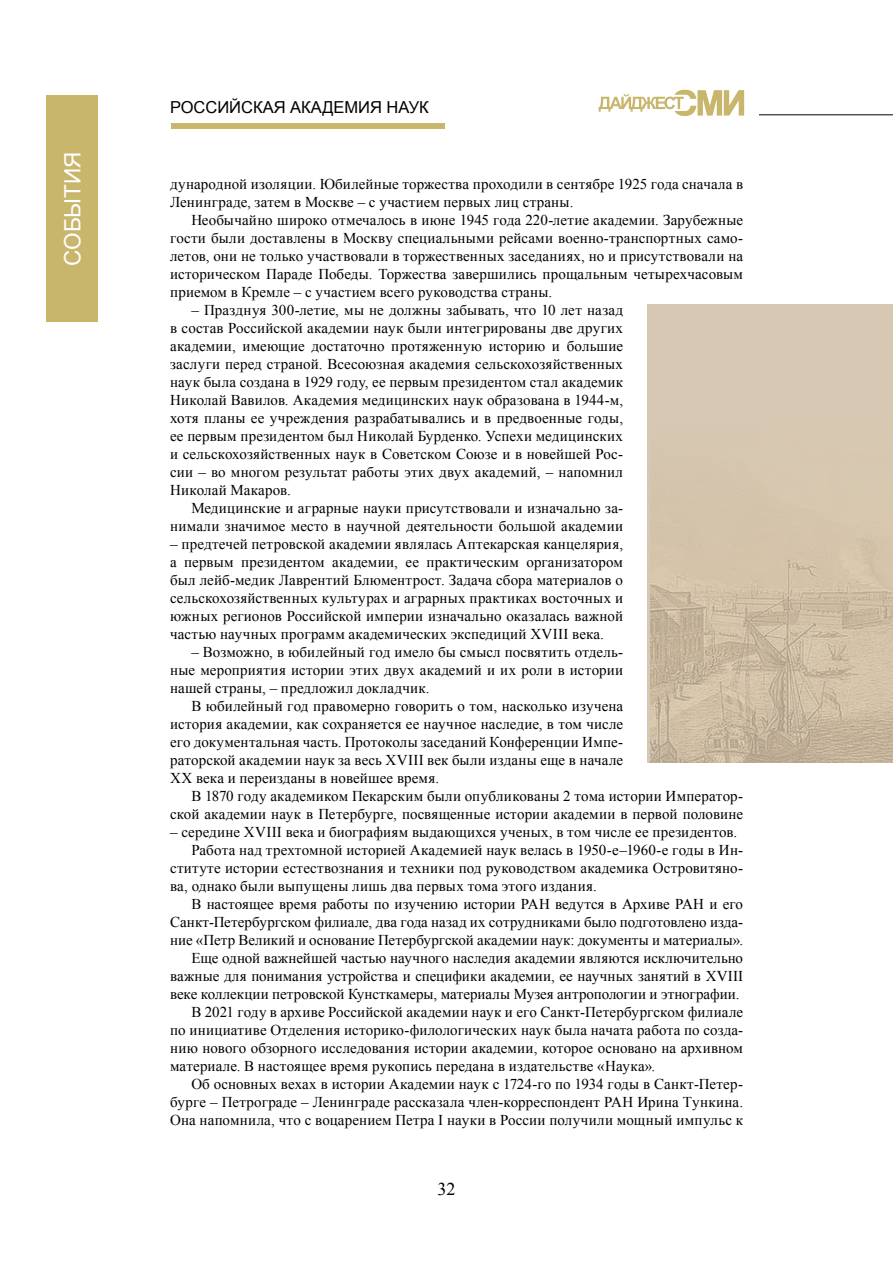
<style>
.page{position:relative;width:893px;height:1263px;background:#fff}
.page>*{position:absolute;margin:0;border:0;box-sizing:border-box;transform-origin:0 0}
.t1{font:22.5px "Arial";color:#fff}
.t2{font:18px "Times New Roman";color:#000}
.t3{font:16.5px "Arial";color:#000}
.t4{font:15px/18px "Times New Roman";letter-spacing:.005em;color:#000;text-align:justify}
</style>
<div class="page">
<div style="left:648px;top:304px;width:245px;height:459px;background:#d7c8b3"></div>
<img style="left:650px;top:497px;width:243px;height:266px">
<hr style="left:759px;top:114px;width:134px;height:1px;background:#000">
<div style="left:171px;top:123px;width:274px;height:6px;background:#c9b66d"></div>
<svg style="left:599px;top:90px;width:145px;height:26px"></svg>
<div style="left:47px;top:95px;width:51px;height:227px;background:#c9b66d"></div>
<h1 class="t1" style="left:58px;top:266px;width:116px;rotate:-90deg">СОБЫТИЯ</h1>
<p class="t3" style="left:170px;top:96px;width:260px">РОССИЙСКАЯ АКАДЕМИЯ НАУК</p>
<p class="t4" style="left:170px;top:175px;width:574px">дународной изоляции. Юбилейные торжества проходили в сентябре 1925 года сначала в<br>Ленинграде, затем в Москве – с участием первых лиц страны.</p>
<p class="t4" style="left:170px;top:211px;width:575px;text-indent:21px">Необычайно широко отмечалось в июне 1945 года 220-летие академии. Зарубежные гости были доставлены в Москву специальными рейсами военно-транспортных само&shy;летов, они не только участвовали в торжественных заседаниях, но и присутствовали на историческом Параде Победы. Торжества завершились прощальным четырехчасовым приемом в Кремле – с участием всего руководства страны.</p>
<p class="t4" style="left:170px;top:301px;width:455px;text-indent:21px">– Празднуя 300-летие, мы не должны забывать, что 10 лет назад в состав Российской академии наук были интегрированы две других академии, имеющие достаточно протяженную историю и большие заслуги перед страной. Всесоюзная академия сельскохозяйственных наук была создана в 1929 году, ее первым президентом стал академик Николай Вавилов. Академия медицинских наук образована в 1944-м, хотя планы ее учреждения разрабатывались и в предвоенные годы, ее первым президентом был Николай Бурденко. Успехи медицинских и сельскохозяйственных наук в Советском Союзе и в новейшей Рос&shy;сии – во многом результат работы этих двух академий, – напомнил Николай Макаров.</p>
<p class="t4" style="left:170px;top:499px;width:455px;text-align:right">Медицинские и аграрные науки присутствовали и изначально за&shy;нимали значимое место в научной деятельности большой академии</p>
<p class="t4" style="left:170px;top:535px;width:455px">– предтечей петровской академии являлась Аптекарская канцелярия, а первым президентом академии, ее практическим организатором был лейб-медик Лаврентий Блюментрост. Задача сбора материалов о сельскохозяйственных культурах и аграрных практиках восточных и южных регионов Российской империи изначально оказалась важной частью научных программ академических экспедиций XVIII века.</p>
<p class="t4" style="left:170px;top:643px;width:455px;text-indent:21px">– Возможно, в юбилейный год имело бы смысл посвятить отдель&shy;ные мероприятия истории этих двух академий и их роли в истории нашей страны, – предложил докладчик.</p>
<p class="t4" style="left:170px;top:697px;width:455px;text-indent:21px">В юбилейный год правомерно говорить о том, насколько изучена история академии, как сохраняется ее научное наследие, в том числе его документальная часть. Протоколы заседаний Конференции Импе&shy;раторской академии наук за весь XVIII век были изданы еще в начале ХХ века и переизданы в новейшее время.</p>
<p class="t4" style="left:170px;top:787px;width:575px;text-align:right">В 1870 году академиком Пекарским были опубликованы 2 тома истории Император&shy;ской академии наук в Петербурге, посвященные истории академии в первой половине</p>
<p class="t4" style="left:170px;top:823px;width:569px">– середине XVIII века и биографиям выдающихся ученых, в том числе ее президентов.</p>
<p class="t4" style="left:191px;top:841px;width:553px">Работа над трехтомной историей Академией наук велась в 1950-е–1960-е годы в Ин-</p>
<p class="t4" style="left:170px;top:859px;width:575px">ституте истории естествознания и техники под руководством академика Островитяно-</p>
<p class="t4" style="left:170px;top:877px;width:428px">ва, однако были выпущены лишь два первых тома этого издания.</p>
<p class="t4" style="left:191px;top:895px;width:553px">В настоящее время работы по изучению истории РАН ведутся в Архиве РАН и его</p>
<p class="t4" style="left:170px;top:913px;width:575px">Санкт-Петербургском филиале, два года назад их сотрудниками было подготовлено изда-</p>
<p class="t4" style="left:170px;top:931px;width:574px">ние «Петр Великий и основание Петербургской академии наук: документы и материалы».</p>
<p class="t4" style="left:191px;top:949px;width:553px">Еще одной важнейшей частью научного наследия академии являются исключительно</p>
<p class="t4" style="left:170px;top:967px;width:575px">важные для понимания устройства и специфики академии, ее научных занятий в XVIII</p>
<p class="t4" style="left:170px;top:985px;width:571px">веке коллекции петровской Кунсткамеры, материалы Музея антропологии и этнографии.</p>
<p class="t4" style="left:191px;top:1003px;width:553px">В 2021 году в архиве Российской академии наук и его Санкт-Петербургском филиале</p>
<p class="t4" style="left:170px;top:1021px;width:575px">по инициативе Отделения историко-филологических наук была начата работа по созда-</p>
<p class="t4" style="left:170px;top:1039px;width:575px">нию нового обзорного исследования истории академии, которое основано на архивном</p>
<p class="t4" style="left:170px;top:1057px;width:487px">материале. В настоящее время рукопись передана в издательстве «Наука».</p>
<p class="t4" style="left:191px;top:1075px;width:553px">Об основных вехах в истории Академии наук с 1724-го по 1934 годы в Санкт-Петер-</p>
<p class="t4" style="left:170px;top:1093px;width:575px">бурге – Петрограде – Ленинграде рассказала член-корреспондент РАН Ирина Тункина.</p>
<p class="t4" style="left:170px;top:1111px;width:575px">Она напомнила, что с воцарением Петра I науки в России получили мощный импульс к</p>
<p class="t2" style="left:437px;top:1176px;width:19px">32</p>
</div>
